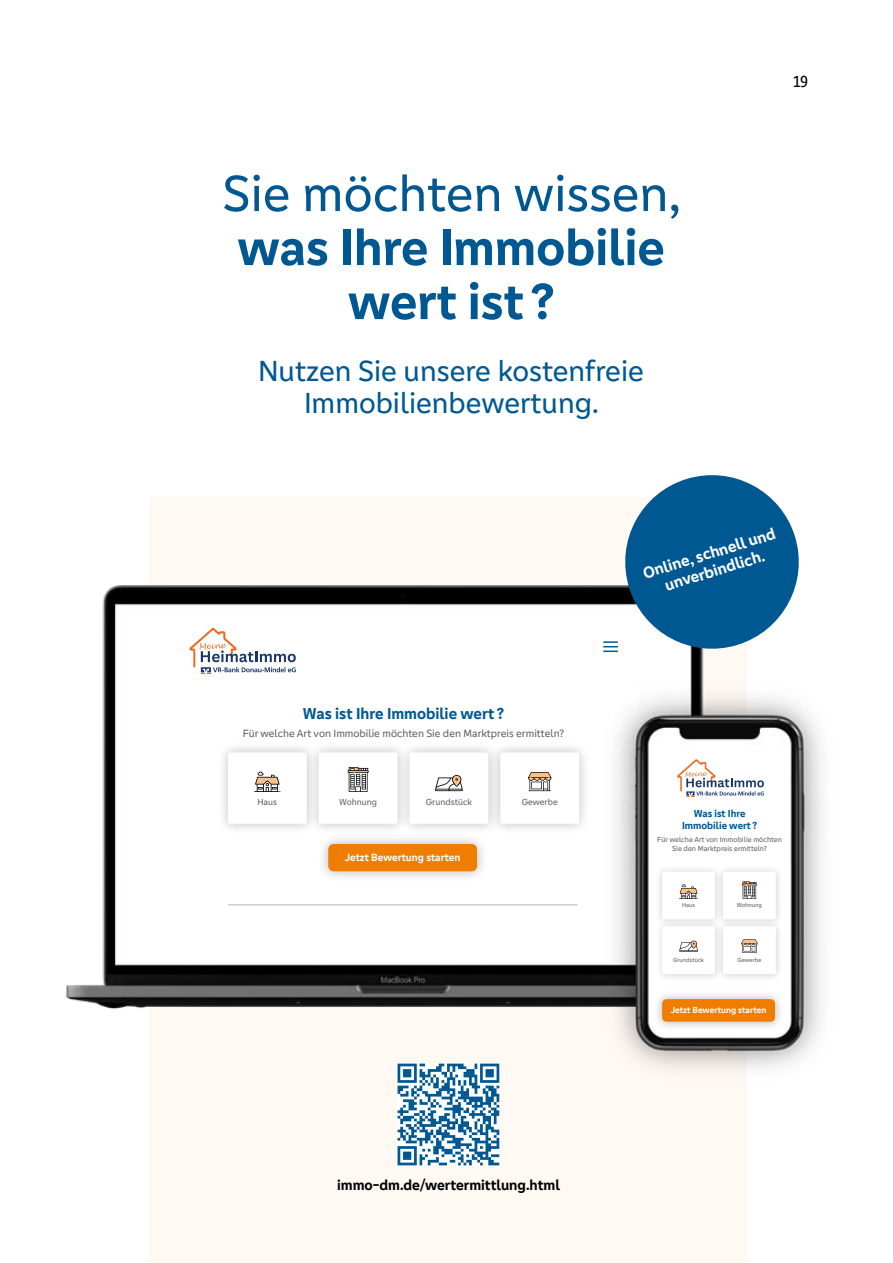
<style>
.page{position:relative;width:893px;height:1263px;background:#fff}
.page>*{position:absolute;margin:0;border:0;box-sizing:border-box;transform-origin:0 0}
.t1{font:700 52.5px/54px "Genos GFG";color:#005892;text-align:center}
.t2{font:52.5px "Genos GFG";color:#005892}
.t3{font:30px/31.5px "Genos GFG";color:#005892;text-align:center}
.t4{font:700 16.5px/18px "Genos GFG";color:#fff;text-align:center}
.t5{font:condensed 16.5px "Genos GFG";color:#000}
.t6{font:700 16.35px "Genos GFG";color:#005892}
.t7{font:700 15px "Genos GFG";color:#000}
.t8{font:10.95px "Genos GFG";color:#616160}
.t9{font:700 10.95px "Genos GFG";color:#fff}
.t10{font:700 10.5px/12px "Genos GFG";color:#005892;text-align:center}
.t11{font:9.15px "Genos GFG";color:#616160}
.t12{font:700 9px "Genos GFG";color:#fff}
.t13{font:7.5px/9px "Genos GFG";color:#616160;text-align:center}
.t14{font:6.15px "Genos GFG";color:#616160}
</style>
<div class="page">
<div style="left:150px;top:497px;width:597px;height:766px;background:#fff9f4"></div>
<img style="left:66px;top:541px;width:756px;height:573px">
<svg style="left:603px;top:475px;width:206px;height:184px"></svg>
<hr style="left:228px;top:904px;width:349px;height:1px;background:#b7b6b6">
<div style="left:317px;top:832px;width:171px;height:51px;background:#000;opacity:.29"></div>
<div style="left:328px;top:844px;width:149px;height:27px;background:#ef7d00;border-radius:5px"></div>
<div style="left:653px;top:990px;width:132px;height:41px;background:#000;opacity:.29"></div>
<div style="left:662px;top:999px;width:113px;height:23px;background:#ef7d00;border-radius:4px"></div>
<div style="left:216px;top:741px;width:102px;height:94px;background:#000;opacity:.25"></div>
<div style="left:228px;top:752px;width:79px;height:72px;background:#fff;border-radius:3px"></div>
<div style="left:655px;top:864px;width:67px;height:63px;background:#000;opacity:.2"></div>
<div style="left:662px;top:872px;width:53px;height:47px;background:#fff;border-radius:2px"></div>
<div style="left:307px;top:741px;width:102px;height:94px;background:#000;opacity:.25"></div>
<div style="left:319px;top:752px;width:79px;height:72px;background:#fff;border-radius:3px"></div>
<div style="left:716px;top:864px;width:67px;height:63px;background:#f3f3f3"></div>
<div style="left:723px;top:872px;width:53px;height:47px;background:#fff;border-radius:2px"></div>
<div style="left:398px;top:741px;width:102px;height:94px;background:#000;opacity:.25"></div>
<div style="left:409px;top:752px;width:79px;height:72px;background:#fff;border-radius:3px"></div>
<div style="left:655px;top:919px;width:68px;height:63px;background:#000;opacity:.2"></div>
<div style="left:662px;top:926px;width:53px;height:48px;background:#fff;border-radius:2px"></div>
<div style="left:489px;top:741px;width:102px;height:94px;background:#000;opacity:.25"></div>
<div style="left:500px;top:752px;width:79px;height:72px;background:#fff;border-radius:3px"></div>
<div style="left:716px;top:919px;width:67px;height:63px;background:#000;opacity:.2"></div>
<div style="left:723px;top:926px;width:53px;height:48px;background:#fff;border-radius:2px"></div>
<svg style="left:254px;top:771px;width:26px;height:21px"></svg>
<svg style="left:679px;top:884px;width:19px;height:15px"></svg>
<svg style="left:348px;top:767px;width:21px;height:25px"></svg>
<svg style="left:742px;top:881px;width:15px;height:18px"></svg>
<svg style="left:435px;top:775px;width:28px;height:16px"></svg>
<svg style="left:679px;top:941px;width:19px;height:11px"></svg>
<svg style="left:528px;top:772px;width:23px;height:19px"></svg>
<svg style="left:741px;top:939px;width:17px;height:14px"></svg>
<svg style="left:189px;top:628px;width:107px;height:46px"></svg>
<svg style="left:677px;top:759px;width:87px;height:38px"></svg>
<svg style="left:398px;top:1063px;width:101px;height:102px"></svg>
<h1 class="t2" style="left:222px;top:163px;width:460px">Sie möchten wissen,</h1>
<h1 class="t1" style="left:237px;top:221px;width:429px">was Ihre Immobilie wert ist ?</h1>
<h2 class="t3" style="left:258px;top:355px;width:387px">Nutzen Sie unsere kostenfreie<br>Immobilienbewertung.</h2>
<h3 class="t5" style="left:793px;top:72px;width:16px">19</h3>
<h3 class="t4" style="left:641px;top:565px;width:139px;rotate:-17deg">Online, schnell und unverbindlich.</h3>
<h3 class="t6" style="left:303px;top:704px;width:203px">Was ist Ihre Immobilie wert ?</h3>
<h3 class="t8" style="left:243px;top:727px;width:323px">Für welche Art von Immobilie möchten Sie den Marktpreis ermitteln?</h3>
<p class="t11" style="left:258px;top:797px;width:21px">Haus</p>
<p class="t11" style="left:339px;top:797px;width:39px">Wohnung</p>
<p class="t11" style="left:426px;top:797px;width:48px">Grundstück</p>
<h3 class="t9" style="left:345px;top:851px;width:117px">Jetzt Bewertung starten</h3>
<p class="t11" style="left:522px;top:797px;width:38px">Gewerbe</p>
<h3 class="t10" style="left:682px;top:807px;width:77px">Was ist Ihre<br>Immobilie wert ?</h3>
<p class="t13" style="left:657px;top:835px;width:126px">Für welche Art von Immobilie möchten<br>Sie den Marktpreis ermitteln?</p>
<p class="t14" style="left:682px;top:901px;width:15px">Haus</p>
<p class="t14" style="left:673px;top:956px;width:32px">Grundstück</p>
<p class="t14" style="left:737px;top:901px;width:27px">Wohnung</p>
<p class="t14" style="left:737px;top:956px;width:26px">Gewerbe</p>
<p class="t12" style="left:671px;top:1005px;width:97px">Jetzt Bewertung starten</p>
<h3 class="t7" style="left:337px;top:1176px;width:224px">immo-dm.de/wertermittlung.html</h3>
</div>
